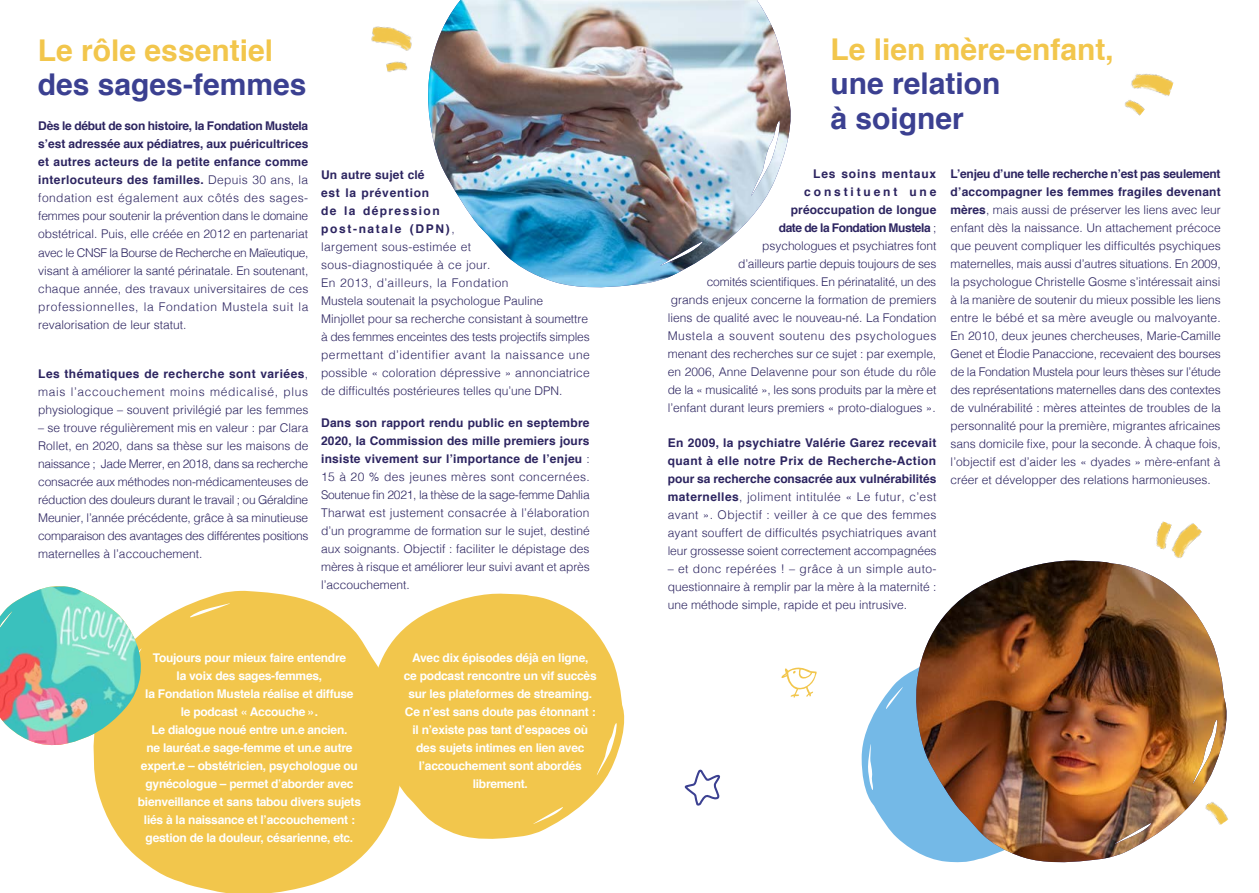
<style>
.page{position:relative;width:1259px;height:893px;background:#fff}
.page>*{position:absolute;margin:0;border:0;box-sizing:border-box;transform-origin:0 0}
.t1{font:700 30px/34.5px "Helvetica";color:#3b4091}
.t2{font:700 30px "Helvetica";color:#f2c64c}
.t3{font:300 12px/18px "Helvetica";color:#2c2460;text-align:justify}
.t4{font:700 12px/18px "Helvetica";letter-spacing:-.02em;color:#fff;text-align:center}
.s1{font-weight:700}
</style>
<div class="page">
<img style="left:428px;top:0;width:363px;height:288px">
<svg style="left:93px;top:591px;width:284px;height:302px;background:#f3cc61"></svg>
<svg style="left:370px;top:592px;width:255px;height:248px;fill:#f2c64c"></svg>
<img style="left:371px;top:26px;width:41px;height:25px">
<img style="left:1131px;top:74px;width:43px;height:22px">
<img style="left:386px;top:61px;width:22px;height:11px">
<img style="left:1125px;top:100px;width:20px;height:16px">
<svg style="left:861px;top:670px;width:52px;height:180px;fill:#74b9e7"></svg>
<img style="left:0;top:586px;width:144px;height:160px">
<img style="left:913px;top:561px;width:314px;height:302px">
<img style="left:1202px;top:798px;width:26px;height:29px">
<img style="left:1172px;top:523px;width:30px;height:35px">
<img style="left:1156px;top:521px;width:18px;height:29px">
<svg style="left:781px;top:667px;width:36px;height:31px"></svg>
<svg style="left:684px;top:769px;width:36px;height:37px"></svg>
<h1 class="t2" style="left:38px;top:26px;width:237px">Le rôle essentiel</h1>
<h1 class="t1" style="left:38px;top:68px;width:270px">des sages-femmes</h1>
<p class="t3" style="left:38px;top:116px;width:272px"><span class="s1">Dès le début de son histoire, la Fondation Mustela s’est adressée aux pédiatres, aux puéricultrices et autres acteurs de la petite enfance comme interlocuteurs des familles.</span> Depuis 30 ans, la fondation est également aux côtés des sages&shy;femmes pour soutenir la prévention dans le domaine obstétrical. Puis, elle créée en 2012 en partenariat avec le CNSF la Bourse de Recherche en Maïeutique, visant à améliorer la santé périnatale. En soutenant, chaque année, des travaux universitaires de ces professionnelles, la Fondation Mustela suit la revalorisation de leur statut.</p>
<p class="t3" style="left:38px;top:364px;width:271px"><span class="s1">Les thématiques de recherche sont variées</span>, mais l’accouchement moins médicalisé, plus physiologique – souvent privilégié par les femmes</p>
<p class="t3" style="left:38px;top:418px;width:272px">– se trouve régulièrement mis en valeur : par Clara Rollet, en 2020, dans sa thèse sur les maisons de naissance ; Jade Merrer, en 2018, dans sa recherche consacrée aux méthodes non-médicamenteuses de réduction des douleurs durant le travail ; ou Géraldine Meunier, l’année précédente, grâce à sa minutieuse comparaison des avantages des différentes positions maternelles à l’accouchement.</p>
<p class="t3" style="left:321px;top:165px;width:270px;text-align:left"><span class="s1">Un autre sujet clé<br>est la prévention<br>de la dépression<br>post-natale (DPN)</span>,<br>largement sous-estimée et<br>sous-diagnostiquée à ce jour.<br>En 2013, d’ailleurs, la Fondation<br>Mustela soutenait la psychologue Pauline Minjollet pour sa recherche consistant à soumettre à des femmes enceintes des tests projectifs simples permettant d’identifier avant la naissance une possible « coloration dépressive » annonciatrice de difficultés postérieures telles qu’une DPN.</p>
<p class="t3" style="left:321px;top:413px;width:270px"><span class="s1">Dans son rapport rendu public en septembre 2020, la Commission des mille premiers jours insiste vivement sur l’importance de l’enjeu</span> :<br>15 à 20 % des jeunes mères sont concernées.<br>Soutenue fin 2021, la thèse de la sage-femme Dahlia Tharwat est justement consacrée à l’élaboration d’un programme de formation sur le sujet, destiné aux soignants. Objectif : faciliter le dépistage des mères à risque et améliorer leur suivi avant et après l’accouchement.</p>
<p class="t4" style="left:138px;top:649px;width:225px">Toujours pour mieux faire entendre<br>la voix des sages-femmes,<br>la Fondation Mustela réalise et diffuse<br>le podcast « Accouche ».<br>Le dialogue noué entre un.e ancien.<br>ne lauréat.e sage-femme et un.e autre expert.e – obstétricien, psychologue ou gynécologue – permet d’aborder avec bienveillance et sans tabou divers sujets liés à la naissance et l’accouchement : gestion de la douleur, césarienne, etc.</p>
<p class="t4" style="left:404px;top:649px;width:194px">Avec dix épisodes déjà en ligne,<br>ce podcast rencontre un vif succès sur les plateformes de streaming.<br>Ce n’est sans doute pas étonnant : il n’existe pas tant d’espaces où des sujets intimes en lien avec l’accouchement sont abordés librement.</p>
<h1 class="t2" style="left:830px;top:25px;width:285px">Le lien mère-enfant,</h1>
<h1 class="t1" style="left:830px;top:67px;width:172px">une relation à soigner</h1>
<p class="t3" style="left:668px;top:164px;width:270px;text-align:right"><span class="s1">Les soins mentaux<br>constituent une<br>préoccupation de longue<br>date de la Fondation Mustela</span> ;<br>psychologues et psychiatres font<br>d’ailleurs partie depuis toujours de ses<br>comités scientifiques. En périnatalité, un des grands enjeux concerne la formation de premiers liens de qualité avec le nouveau-né. La Fondation Mustela a souvent soutenu des psychologues menant des recherches sur ce sujet : par exemple, en 2006, Anne Delavenne pour son étude du rôle de la « musicalité », les sons produits par la mère et l’enfant durant leurs premiers « proto-dialogues ».</p>
<p class="t3" style="left:668px;top:433px;width:270px"><span class="s1">En 2009, la psychiatre Valérie Garez recevait quant à elle notre Prix de Recherche-Action pour sa recherche consacrée aux vulnérabilités maternelles</span>, joliment intitulée « Le futur, c’est avant ». Objectif : veiller à ce que des femmes ayant souffert de difficultés psychiatriques avant leur grossesse soient correctement accompagnées</p>
<p class="t3" style="left:668px;top:559px;width:270px">– et donc repérées ! – grâce à un simple auto&shy;questionnaire à remplir par la mère à la maternité : une méthode simple, rapide et peu intrusive.</p>
<p class="t3" style="left:950px;top:164px;width:272px"><span class="s1">L’enjeu d’une telle recherche n’est pas seulement d’accompagner les femmes fragiles devenant mères</span>, mais aussi de préserver les liens avec leur enfant dès la naissance. Un attachement précoce que peuvent compliquer les difficultés psychiques maternelles, mais aussi d’autres situations. En 2009, la psychologue Christelle Gosme s’intéressait ainsi à la manière de soutenir du mieux possible les liens entre le bébé et sa mère aveugle ou malvoyante.<br>En 2010, deux jeunes chercheuses, Marie-Camille Genet et Élodie Panaccione, recevaient des bourses de la Fondation Mustela pour leurs thèses sur l’étude des représentations maternelles dans des contextes de vulnérabilité : mères atteintes de troubles de la personnalité pour la première, migrantes africaines sans domicile fixe, pour la seconde. À chaque fois, l’objectif est d’aider les « dyades » mère-enfant à créer et développer des relations harmonieuses.</p>
</div>
